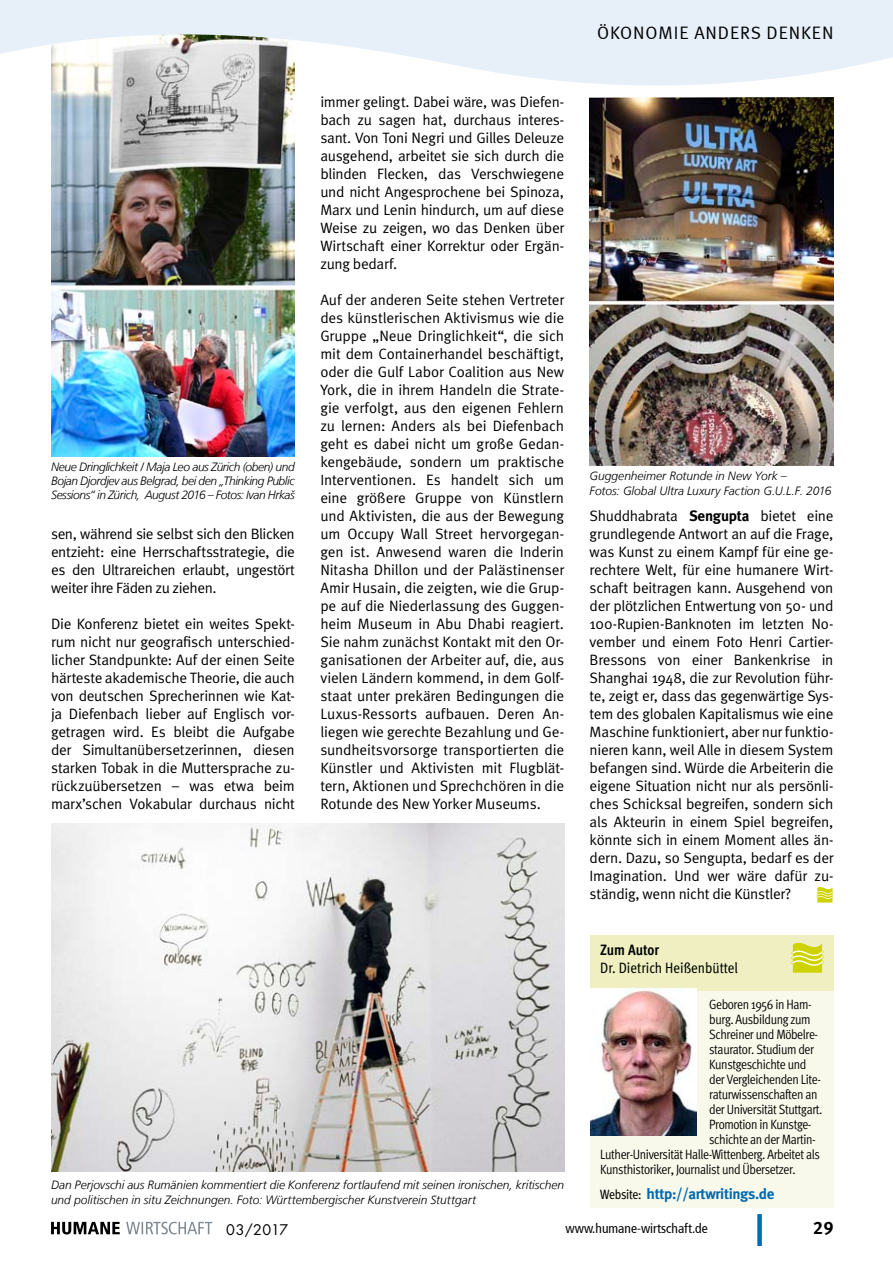
<style>
.page{position:relative;width:893px;height:1263px;background:#fff}
.page>*{position:absolute;margin:0;border:0;box-sizing:border-box;transform-origin:0 0}
.t1{font:18px "Meta Normal LF";letter-spacing:.05em;color:#000}
.t2{font:18px "Meta Bold LF";color:#000}
.Fließtext___Inital{font:15px/18px "Meta Normal";letter-spacing:-.02em;color:#000;text-align:justify}
.Meta_10-14_standard{font:700 15px "Meta";letter-spacing:-.025em;color:#006ab0}
.t3{font:15px "Meta Cond";color:#000}
.t4{font:700 15px "Meta Cond";color:#000}
.t5{font:14.25px "Futura";letter-spacing:.005em;color:#000}
.Meta_10-14_standard-2{font:13.5px "Meta Cond Normal";letter-spacing:-.03em;color:#000}
.t6{font:condensed 13.5px "Frutiger 57";color:#000}
.t7{font:italic 300 12px/14.4px "Frutiger LT";letter-spacing:-.005em;color:#000}
.s1{font-family:"Meta";font-weight:700}
.s2{font-family:"Meta Cond";font-weight:400;font-size:13.5px;color:#000}
</style>
<div class="page">
<div style="left:757px;top:1214px;width:5px;height:32px;background:#006ab0"></div>
<svg style="left:51px;top:1222px;width:69px;height:12px"></svg>
<svg style="left:126px;top:1222px;width:86px;height:12px"></svg>
<img style="left:51px;top:824px;width:513px;height:348px">
<div style="left:590px;top:991px;width:243px;height:217px;background:#f9f9eb"></div>
<div style="left:590px;top:935px;width:243px;height:56px;background:#efefc2"></div>
<svg style="left:791px;top:943px;width:33px;height:30px"></svg>
<img style="left:590px;top:988px;width:106px;height:147px">
<img style="left:590px;top:97px;width:243px;height:369px">
<svg style="left:816px;top:887px;width:17px;height:15px"></svg>
<img style="left:51px;top:94px;width:244px;height:362px">
<svg style="left:0;top:0;width:893px;height:94px;fill:#e7eff9"></svg>
<p class="t7" style="left:51px;top:459px;width:245px;text-align:justify">Neue Dringlichkeit / Maja Leo aus Zürich (oben) und Bojan Djordjev aus Belgrad, bei den „Thinking Public Sessions“ in Zürich, August 2016 – Fotos: Ivan Hrkaš</p>
<p class="Fließtext___Inital" style="left:51px;top:525px;width:245px">sen, während sie selbst sich den Blicken entzieht: eine Herrschaftsstrategie, die es den Ultrareichen erlaubt, ungestört weiter ihre Fäden zu ziehen.</p>
<p class="Fließtext___Inital" style="left:51px;top:615px;width:245px">Die Konferenz bietet ein weites Spekt&shy;rum nicht nur geografisch unterschied&shy;licher Standpunkte: Auf der einen Seite härteste akademische Theorie, die auch von deutschen Sprecherinnen wie Kat&shy;ja Diefenbach lieber auf Englisch vor&shy;getragen wird. Es bleibt die Aufgabe der Simultanübersetzerinnen, diesen starken Tobak in die Muttersprache zu&shy;rückzuübersetzen – was etwa beim marx’schen Vokabular durchaus nicht</p>
<p class="Fließtext___Inital" style="left:320px;top:93px;width:245px">immer gelingt. Dabei wäre, was Diefen&shy;bach zu sagen hat, durchaus interes&shy;sant. Von Toni Negri und Gilles Deleuze ausgehend, arbeitet sie sich durch die blinden Flecken, das Verschwiegene und nicht Angesprochene bei Spinoza, Marx und Lenin hindurch, um auf diese Weise zu zeigen, wo das Denken über Wirtschaft einer Korrektur oder Ergän&shy;zung bedarf.</p>
<p class="Fließtext___Inital" style="left:320px;top:291px;width:245px">Auf der anderen Seite stehen Vertreter des künstlerischen Aktivismus wie die Gruppe „Neue Dringlichkeit“, die sich mit dem Containerhandel beschäftigt, oder die Gulf Labor Coalition aus New York, die in ihrem Handeln die Strate&shy;gie verfolgt, aus den eigenen Fehlern zu lernen: Anders als bei Diefenbach geht es dabei nicht um große Gedan&shy;kengebäude, sondern um praktische Interventionen. Es handelt sich um eine größere Gruppe von Künstlern und Aktivisten, die aus der Bewegung um Occupy Wall Street hervorgegan&shy;gen ist. Anwesend waren die Inderin Nitasha Dhillon und der Palästinenser Amir Husain, die zeigten, wie die Grup&shy;pe auf die Niederlassung des Guggen&shy;heim Museum in Abu Dhabi reagiert.<br>Sie nahm zunächst Kontakt mit den Or&shy;ganisationen der Arbeiter auf, die, aus vielen Ländern kommend, in dem Golf&shy;staat unter prekären Bedingungen die Luxus-Ressorts aufbauen. Deren An&shy;liegen wie gerechte Bezahlung und Ge&shy;sundheitsvorsorge transportierten die Künstler und Aktivisten mit Flugblät&shy;tern, Aktionen und Sprechchören in die Rotunde des New Yorker Museums.</p>
<p class="t7" style="left:51px;top:1178px;width:515px">Dan Perjovschi aus Rumänien kommentiert die Konferenz fortlaufend mit seinen ironischen, kritischen und politischen in situ Zeichnungen. Foto: Württembergischer Kunstverein Stuttgart</p>
<p class="t1" style="left:597px;top:22px;width:238px">ÖKONOMIE ANDERS DENKEN</p>
<p class="t7" style="left:590px;top:469px;width:243px">Guggenheimer Rotunde in New York –<br>Fotos: Global Ultra Luxury Faction G.U.L.F. 2016</p>
<p class="Fließtext___Inital" style="left:590px;top:507px;width:245px">Shuddhabrata <span class="s1">Sengupta</span> bietet eine grundlegende Antwort an auf die Frage, was Kunst zu einem Kampf für eine ge&shy;rechtere Welt, für eine humanere Wirt&shy;schaft beitragen kann. Ausgehend von der plötzlichen Entwertung von 50- und 100-Rupien-Banknoten im letzten No&shy;vember und einem Foto Henri Cartier-Bressons von einer Bankenkrise in Shanghai 1948, die zur Revolution führ&shy;te, zeigt er, dass das gegenwärtige Sys&shy;tem des globalen Kapitalismus wie eine Maschine funktioniert, aber nur funktio&shy;nieren kann, weil Alle in diesem System befangen sind. Würde die Arbeiterin die eigene Situation nicht nur als persönli&shy;ches Schicksal begreifen, sondern sich als Akteurin in einem Spiel begreifen, könnte sich in einem Moment alles än&shy;dern. Dazu, so Sengupta, bedarf es der Imagination. Und wer wäre dafür zu&shy;ständig, wenn nicht die Künstler?</p>
<p class="t4" style="left:600px;top:941px;width:60px">Zum Autor</p>
<p class="t3" style="left:600px;top:959px;width:139px">Dr. Dietrich Heißenbüttel</p>
<p class="Meta_10-14_standard-2" style="left:709px;top:997px;width:104px">Geboren 1956 in Ham-</p>
<p class="Meta_10-14_standard-2" style="left:709px;top:1012px;width:103px">burg. Ausbildung zum</p>
<p class="Meta_10-14_standard-2" style="left:709px;top:1027px;width:110px">Schreiner und Möbelre-</p>
<p class="Meta_10-14_standard-2" style="left:709px;top:1042px;width:106px">staurator. Studium der</p>
<p class="Meta_10-14_standard-2" style="left:709px;top:1057px;width:99px">Kunstgeschichte und</p>
<p class="Meta_10-14_standard-2" style="left:709px;top:1072px;width:113px">der Vergleichenden Lite-</p>
<p class="Meta_10-14_standard-2" style="left:709px;top:1087px;width:110px">raturwissenschaften an</p>
<p class="Meta_10-14_standard-2" style="left:709px;top:1102px;width:115px">der Universität Stuttgart.</p>
<p class="Meta_10-14_standard-2" style="left:709px;top:1117px;width:104px">Promotion in Kunstge-</p>
<p class="Meta_10-14_standard-2" style="left:709px;top:1132px;width:108px">schichte an der Martin-</p>
<p class="Meta_10-14_standard-2" style="left:600px;top:1147px;width:221px">Luther-Universität Halle-Wittenberg. Arbeitet als</p>
<p class="Meta_10-14_standard-2" style="left:600px;top:1162px;width:197px">Kunsthistoriker, Journalist und Übersetzer.</p>
<p class="Meta_10-14_standard" style="left:600px;top:1185px;width:176px"><span class="s2">Website:</span> http://artwritings.de</p>
<p class="t5" style="left:226px;top:1220px;width:63px">03/2017</p>
<p class="t6" style="left:566px;top:1220px;width:144px">www.humane-wirtschaft.de</p>
<p class="t2" style="left:813px;top:1217px;width:22px">29</p>
</div>
